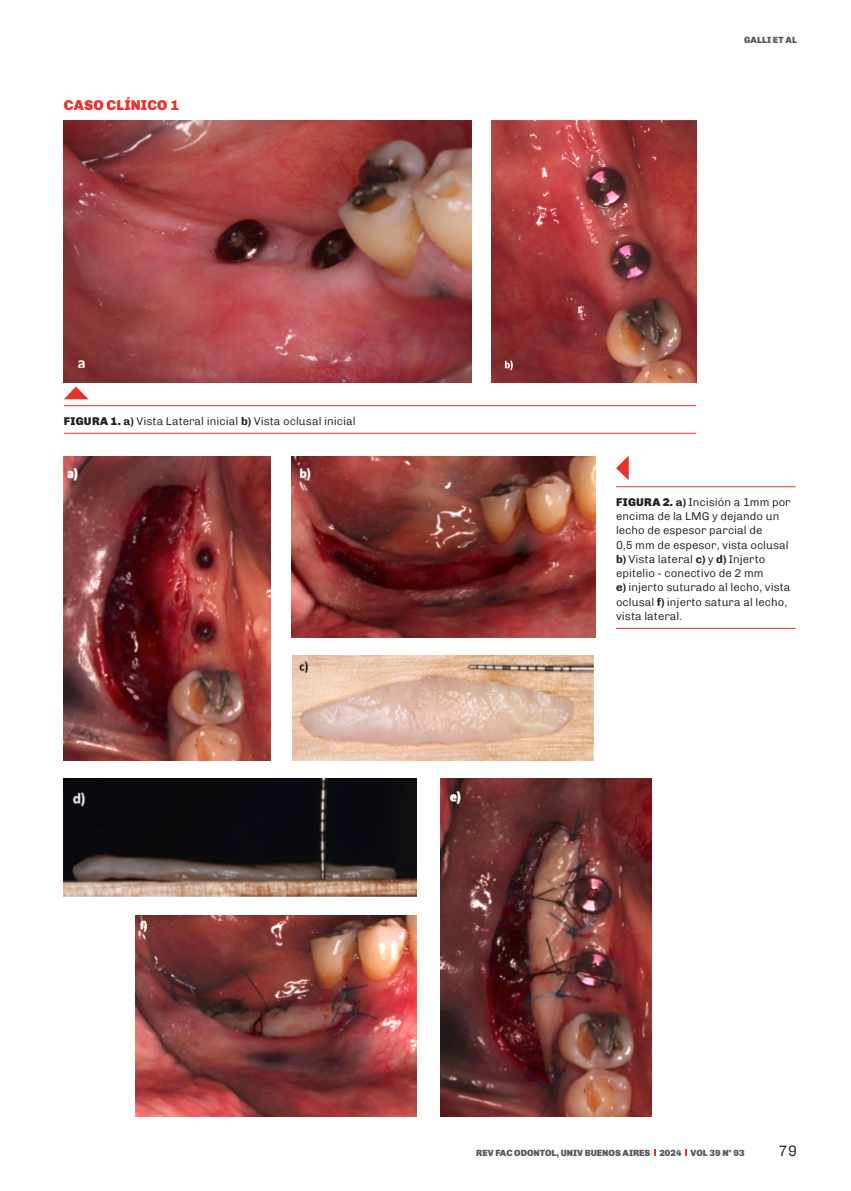
<style>
.page{position:relative;width:851px;height:1191px;background:#fff}
.page>*{position:absolute;margin:0;border:0;box-sizing:border-box;transform-origin:0 0}
.t1{font:300 15px "Chivo VIR";color:#231f20}
.t2{font:900 14.25px "Chivo";color:#e9322a}
.t3{font:300 11.25px/14.2px "Chivo VIR";color:#231f20}
.t4{font:900 9px "Chivo";color:#58595b}
.t5{font:900 9px "Chivo";letter-spacing:.01em;color:#58595b}
.s1{font-family:"Chivo";font-weight:900}
.s2{font-weight:700}
</style>
<div class="page">
<svg style="left:685px;top:1149px;width:2px;height:6px"></svg>
<img style="left:64px;top:120px;width:407px;height:262px">
<img style="left:492px;top:120px;width:204px;height:262px">
<hr style="left:64px;top:405px;width:632px;height:1px;background:#e9322a">
<hr style="left:64px;top:433px;width:632px;height:1px;background:#e9322a">
<svg style="left:64px;top:386px;width:25px;height:13px"></svg>
<hr style="left:616px;top:486px;width:179px;height:1px;background:#e9322a">
<hr style="left:616px;top:628px;width:179px;height:1px;background:#e9322a">
<svg style="left:616px;top:456px;width:12px;height:24px"></svg>
<img style="left:64px;top:456px;width:207px;height:304px">
<img style="left:291px;top:456px;width:304px;height:181px">
<img style="left:292px;top:655px;width:301px;height:105px">
<img style="left:64px;top:778px;width:353px;height:118px">
<img style="left:440px;top:778px;width:211px;height:338px">
<img style="left:135px;top:915px;width:282px;height:201px">
<p class="t2" style="left:64px;top:94px;width:11px">CASO</p>
<p class="t2" style="left:107px;top:94px;width:35px">CLÍNICO</p>
<p class="t2" style="left:170px;top:94px;width:10px">1</p>
<p class="t3" style="left:64px;top:413px;width:293px"><span class="s1">FIGURA 1.</span> <span class="s2">a)</span> Vista Lateral inicial <span class="s2">b)</span> Vista oclusal inicial</p>
<p class="t5" style="left:744px;top:32px;width:48px">GALLI ET AL</p>
<p class="t3" style="left:616px;top:494px;width:176px"><span class="s1">FIGURA 2.</span> <span class="s2">a)</span> Incisión a 1mm por encima de la LMG y dejando un lecho de espesor parcial de<br>0,5 mm de espesor, vista oclusal <span class="s2">b)</span> Vista lateral <span class="s2">c)</span> y <span class="s2">d)</span> Injerto epitelio - conectivo de 2 mm<br><span class="s2">e)</span> injerto suturado al lecho, vista oclusal <span class="s2">f)</span> injerto satura al lecho, vista lateral.</p>
<p class="t4" style="left:476px;top:1145px;width:270px">REV FAC ODONTOL, UNIV BUENOS AIRES 2024 VOL 39 N° 93</p>
<h1 class="t1" style="left:778px;top:1139px;width:20px">79</h1>
</div>
